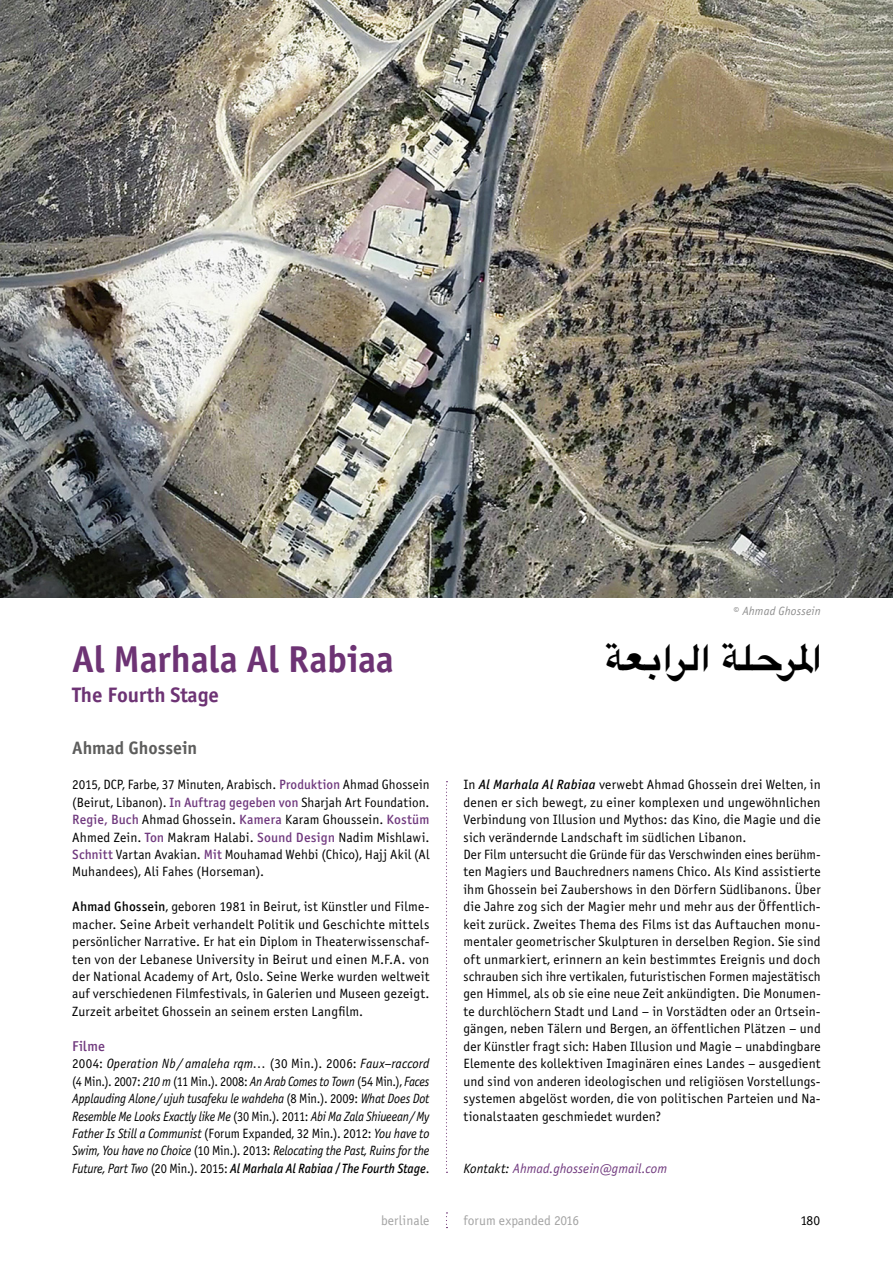
<style>
.page{position:relative;width:893px;height:1263px;background:#fff}
.page>*{position:absolute;margin:0;border:0;box-sizing:border-box;transform-origin:0 0}
.t1{font:700 39.6px "Geeza Pro";color:#000}
.t2{font:37.5px "Officina Sans Bold ITC";letter-spacing:-.01em;color:#6d3374}
.t3{font:36.6px "Times New Roman";letter-spacing:-.005em;color:#000}
.t4{font:21px "Officina Sans Bold ITC";color:#6d3374}
.t5{font:18px "Officina Sans Bold ITC";color:#5d5d5c}
.t6{font:14.25px "Officina Sans Medium ITC";letter-spacing:.01em;color:#70397e}
.t7{font:13.5px/17.4px "Officina Sans Book ITC";letter-spacing:.01em;color:#000;text-align:justify}
.t8{font:italic 13.5px/17.4px "Officina Sans Book ITC";letter-spacing:-.015em;color:#000;text-align:justify}
.t9{font:italic 13.5px "Officina Sans Medium ITC";letter-spacing:-.01em;color:#000;scale:.93 1}
.t10{font:italic 13.5px "Officina Sans Book ITC";color:#70397e}
.t11{font:13.5px "Officina Sans Book ITC";color:#a4a4a4}
.t12{font:italic 12px "Officina Sans Book ITC";letter-spacing:.01em;color:#8f8f8f}
.s1{font-family:"Officina Sans Medium ITC";color:#70397e}
.s2{font-family:"Officina Sans Medium ITC"}
.s3{font-style:normal}
.s4{font-family:"Officina Sans Book ITC"}
.s5{font-family:"Officina Sans Book ITC";font-style:normal}
.s6{font-family:"Officina Sans Medium ITC";font-style:italic}
.s7{color:#000}
</style>
<div class="page">
<svg style="left:446px;top:781px;width:1px;height:392px"></svg>
<img style="left:0;top:0;width:893px;height:597px">
<h2 class="t2" style="left:72px;top:636px;width:323px">Al Marhala Al Rabiaa</h2>
<h3 class="t4" style="left:72px;top:682px;width:148px">The Fourth Stage</h3>
<h3 class="t5" style="left:72px;top:737px;width:126px">Ahmad Ghossein</h3>
<p class="t7" style="left:72px;top:776px;width:359px">2015, DCP, Farbe, 37 Minuten, Arabisch. <span class="s1">Produktion</span> Ahmad Ghossein (Beirut, Libanon). <span class="s1">In Auftrag gegeben von</span> Sharjah Art Foundation.<br><span class="s1">Regie, Buch</span> Ahmad Ghossein. <span class="s1">Kamera</span> Karam Ghoussein. <span class="s1">Kostüm </span>Ahmed Zein. <span class="s1">Ton</span> Makram Halabi. <span class="s1">Sound Design</span> Nadim Mishlawi.<br><span class="s1">Schnitt</span> Vartan Avakian. <span class="s1">Mit</span> Mouhamad Wehbi (Chico), Hajj Akil (Al Muhandees), Ali Fahes (Horseman).</p>
<p class="t7" style="left:72px;top:898px;width:359px"><span class="s2">Ahmad Ghossein</span>, geboren 1981 in Beirut, ist Künstler und Filme&shy;macher. Seine Arbeit verhandelt Politik und Geschichte mittels persönlicher Narrative. Er hat ein Diplom in Theaterwissenschaf&shy;ten von der Lebanese University in Beirut und einen M.F.A. von der National Academy of Art, Oslo. Seine Werke wurden weltweit auf verschiedenen Filmfestivals, in Galerien und Museen gezeigt.<br>Zurzeit arbeitet Ghossein an seinem ersten Langfilm.</p>
<p class="t6" style="left:72px;top:1038px;width:34px">Filme</p>
<p class="t8" style="left:72px;top:1055px;width:359px"><span class="s3">2004:</span> Operation Nb / amaleha rqm… <span class="s3">(30 Min.). 2006:</span> Faux–raccord <span class="s3">(4 Min.). 2007:</span> 210 m <span class="s3">(11 Min.). 2008:</span> An Arab Comes to Town <span class="s3">(54 Min.),</span> Faces Applauding Alone/ujuh tusafeku le wahdeha <span class="s3">(8 Min.). 2009:</span> What Does Dot Resemble Me Looks Exactly like Me <span class="s3">(30 Min.). 2011:</span> Abi Ma Zala Shiueean/My Father Is Still a Communist <span class="s3">(Forum Expanded, 32 Min.). 2012:</span> You have to Swim, You have no Choice <span class="s3">(10 Min.). 2013:</span> Relocating the Past, Ruins for the</p>
<p class="t9" style="left:72px;top:1160px;width:386px"><span class="s4">Future, Part Two</span> <span class="s5">(20 Min.). 2015:</span> Al Marhala Al Rabiaa/The Fourth Stage<span class="s5">.</span></p>
<p class="t12" style="left:733px;top:604px;width:89px">© Ahmad Ghossein</p>
<h1 class="t1" style="left:606px;top:636px;width:217px">ا+)ا$*% % , ' ا")</h1>
<p class="t7" style="left:463px;top:776px;width:359px;text-align:left">In <span class="s6">Al Marhala Al Rabiaa</span> verwebt Ahmad Ghossein drei Welten, in denen er sich bewegt, zu einer komplexen und ungewöhnlichen Verbindung von Illusion und Mythos: das Kino, die Magie und die sich verändernde Landschaft im südlichen Libanon.<br>Der Film untersucht die Gründe für das Verschwinden eines berühm&shy;ten Magiers und Bauchredners namens Chico. Als Kind assistierte ihm Ghossein bei Zaubershows in den Dörfern Südlibanons. Über die Jahre zog sich der Magier mehr und mehr aus der Öffentlich&shy;keit zurück. Zweites Thema des Films ist das Auftauchen monu&shy;mentaler geometrischer Skulpturen in derselben Region. Sie sind oft unmarkiert, erinnern an kein bestimmtes Ereignis und doch schrauben sich ihre vertikalen, futuristischen Formen majestätisch gen Himmel, als ob sie eine neue Zeit ankündigten. Die Monumen&shy;te durchlöchern Stadt und Land – in Vorstädten oder an Ortsein&shy;gängen, neben Tälern und Bergen, an öffentlichen Plätzen – und der Künstler fragt sich: Haben Illusion und Magie – unabdingbare Elemente des kollektiven Imaginären eines Landes – ausgedient und sind von anderen ideologischen und religiösen Vorstellungs&shy;systemen abgelöst worden, die von politischen Parteien und Na&shy;tionalstaaten geschmiedet wurden?</p>
<p class="t10" style="left:463px;top:1161px;width:205px"><span class="s7">Kontakt:</span> Ahmad.ghossein@gmail.com</p>
<h1 class="t1" style="left:748px;top:826px;width:84px">-,ّ)&amp;</h1>
<h3 class="t3" style="left:721px;top:886px;width:110px">Offside</h3>
<p class="t11" style="left:381px;top:1213px;width:50px">berlinale</p>
<p class="t11" style="left:463px;top:1213px;width:117px">forum expanded 2016</p>
<p class="t7" style="left:800px;top:1212px;width:22px">180</p>
</div>
